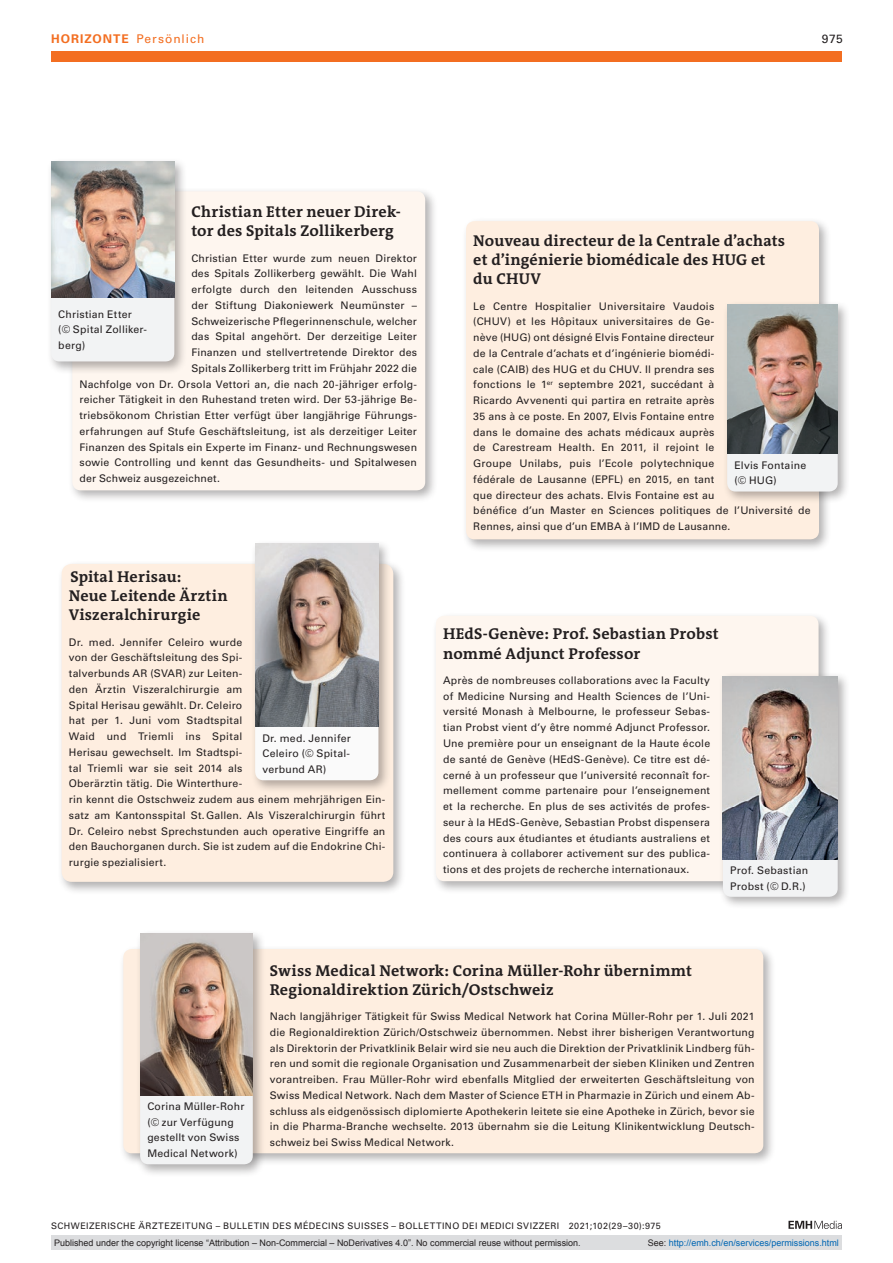
<style>
.page{position:relative;width:893px;height:1263px;background:#fff}
.page>*{position:absolute;margin:0;border:0;box-sizing:border-box;transform-origin:0 0}
.section-h1{font:700 15.75px/19.2px "The Antiqua B W7";letter-spacing:.015em;color:#231f20}
.ressort{font:12px "Univers LT Std";letter-spacing:.08em;color:#f36e21}
.ressort-2{font:12px "Univers LT Std";color:#231f20}
.section-pn{font:10.5px/15.8px "Univers LT Std";letter-spacing:.02em;color:#231f20}
.fig-caption{font:10.5px/15.8px "Univers LT Std";letter-spacing:.02em;color:#231f20}
.t1{font:9px "Arial";color:#231f20}
.fusszeile{font:9px "Univers LT Std";letter-spacing:.05em;color:#231f20}
.t2{font:9px "Arial";color:#0066b3}
.s1{font-weight:700}
.s2{color:#231f20}
</style>
<div class="page">
<svg style="left:788px;top:1221px;width:54px;height:8px"></svg>
<div style="left:51px;top:51px;width:791px;height:11px;background:#f36e21"></div>
<div style="left:68px;top:187px;width:370px;height:316px;background:#231f20;opacity:.35"></div>
<div style="left:72px;top:191px;width:353px;height:299px;background:#fef6ef;border-radius:9px"></div>
<div style="left:462px;top:217px;width:370px;height:335px;background:#231f20;opacity:.35"></div>
<div style="left:466px;top:221px;width:353px;height:318px;background:#feeee0;border-radius:9px"></div>
<div style="left:723px;top:301px;width:127px;height:203px;background:#231f20;opacity:.35"></div>
<div style="left:727px;top:454px;width:111px;height:37px;background:#f2f3f4"></div>
<img style="left:727px;top:305px;width:111px;height:149px">
<div style="left:57px;top:560px;width:349px;height:334px;background:#231f20;opacity:.35"></div>
<div style="left:62px;top:564px;width:331px;height:318px;background:#feeee0;border-radius:10px"></div>
<div style="left:432px;top:612px;width:399px;height:282px;background:#231f20;opacity:.35"></div>
<div style="left:436px;top:616px;width:383px;height:265px;background:#fef6ef;border-radius:9px"></div>
<div style="left:719px;top:672px;width:131px;height:238px;background:#231f20;opacity:.35"></div>
<div style="left:723px;top:859px;width:115px;height:38px;background:#f2f3f4"></div>
<img style="left:723px;top:676px;width:115px;height:183px">
<div style="left:47px;top:157px;width:140px;height:217px;background:#231f20;opacity:.35"></div>
<div style="left:51px;top:298px;width:123px;height:63px;background:#f2f3f4"></div>
<img style="left:51px;top:162px;width:123px;height:136px">
<div style="left:251px;top:540px;width:140px;height:253px;background:#231f20;opacity:.35"></div>
<div style="left:255px;top:727px;width:123px;height:53px;background:#fafafa"></div>
<img style="left:255px;top:544px;width:123px;height:183px">
<div style="left:119px;top:945px;width:657px;height:221px;background:#231f20;opacity:.35"></div>
<div style="left:123px;top:949px;width:640px;height:204px;background:#feeee0;border-radius:9px"></div>
<div style="left:136px;top:929px;width:129px;height:248px;background:#231f20;opacity:.35"></div>
<div style="left:140px;top:1095px;width:113px;height:69px;background:#f2f3f4"></div>
<img style="left:140px;top:933px;width:113px;height:162px">
<div style="left:51px;top:1235px;width:791px;height:15px;background:#dcdddf"></div>
<p class="ressort" style="left:51px;top:31px;width:155px"><span class="s1">HORIZONTE</span> Persönlich</p>
<p class="ressort-2" style="left:822px;top:31px;width:22px">975</p>
<p class="section-h1" style="left:191px;top:202px;width:211px">Christian Etter neuer Direk&shy;tor des Spitals Zollikerberg</p>
<p class="section-pn" style="left:191px;top:250px;width:227px">Christian Etter wurde zum neuen Direktor</p>
<p class="section-pn" style="left:191px;top:266px;width:227px">des Spitals Zollikerberg gewählt. Die Wahl</p>
<p class="section-pn" style="left:191px;top:281px;width:227px">erfolgte durch den leitenden Ausschuss</p>
<p class="section-pn" style="left:191px;top:297px;width:227px">der Stiftung Diakoniewerk Neumünster –</p>
<p class="section-pn" style="left:191px;top:313px;width:227px">Schweizerische Pflegerinnenschule, welcher</p>
<p class="section-pn" style="left:191px;top:329px;width:227px">das Spital angehört. Der derzeitige Leiter</p>
<p class="section-pn" style="left:191px;top:344px;width:227px">Finanzen und stellvertretende Direktor des</p>
<p class="section-pn" style="left:191px;top:360px;width:227px">Spitals Zollikerberg tritt im Frühjahr 2022 die</p>
<p class="section-pn" style="left:80px;top:376px;width:338px">Nachfolge von Dr. Orsola Vettori an, die nach 20-jähriger erfolg-</p>
<p class="section-pn" style="left:80px;top:392px;width:338px">reicher Tätigkeit in den Ruhestand treten wird. Der 53-jährige Be-</p>
<p class="section-pn" style="left:80px;top:407px;width:338px">triebsökonom Christian Etter verfügt über langjährige Führungs-</p>
<p class="section-pn" style="left:80px;top:423px;width:339px">erfahrungen auf Stufe Geschäftsleitung, ist als derzeitiger Leiter</p>
<p class="section-pn" style="left:80px;top:439px;width:339px">Finanzen des Spitals ein Experte im Finanz- und Rechnungswesen</p>
<p class="section-pn" style="left:80px;top:455px;width:339px">sowie Controlling und kennt das Gesundheits- und Spitalwesen</p>
<p class="section-pn" style="left:80px;top:470px;width:142px">der Schweiz ausgezeichnet.</p>
<p class="fig-caption" style="left:58px;top:306px;width:90px">Christian Etter<br>(© Spital Zolliker&shy;berg)</p>
<p class="section-h1" style="left:473px;top:231px;width:313px">Nouveau directeur de la Centrale d’achats et d’ingénierie biomédicale des HUG et du CHUV</p>
<p class="section-pn" style="left:473px;top:298px;width:339px">Le Centre Hospitalier Universitaire Vaudois<br>(CHUV) et les Hôpitaux universitaires de Ge-<br>nève (HUG) ont désigné Elvis Fontaine directeur<br>de la Centrale d’achats et d’ingénierie biomédi-<br>cale (CAIB) des HUG et du CHUV. Il prendra ses<br>fonctions le 1<sup>er</sup> septembre 2021, succédant à<br>Ricardo Avvenenti qui partira en retraite après<br>35 ans à ce poste. En 2007, Elvis Fontaine entre<br>dans le domaine des achats médicaux auprès<br>de Carestream Health. En 2011, il rejoint le<br>Groupe Unilabs, puis l’Ecole polytechnique<br>fédérale de Lausanne (EPFL) en 2015, en tant<br>que directeur des achats. Elvis Fontaine est au<br>bénéfice d’un Master en Sciences politiques de l’Université de Rennes, ainsi que d’un EMBA à l’IMD de Lausanne.</p>
<p class="fig-caption" style="left:734px;top:457px;width:73px">Elvis Fontaine (© HUG)</p>
<p class="section-h1" style="left:69px;top:567px;width:160px">Spital Herisau:<br>Neue Leitende Ärztin<br>Viszeralchirurgie</p>
<p class="section-pn" style="left:69px;top:634px;width:318px">Dr. med. Jennifer Celeiro wurde<br>von der Geschäftsleitung des Spi-<br>talverbunds AR (SVAR) zur Leiten-<br>den Ärztin Viszeralchirurgie am<br>Spital Herisau gewählt. Dr. Celeiro<br>hat per 1. Juni vom Stadtspital<br>Waid und Triemli ins Spital<br>Herisau gewechselt. Im Stadtspi-<br>tal Triemli war sie seit 2014 als<br>Oberärztin tätig. Die Winterthure-<br>rin kennt die Ostschweiz zudem aus einem mehrjährigen Ein&shy;satz am Kantonsspital St.Gallen. Als Viszeralchirurgin führt Dr. Celeiro nebst Sprechstunden auch operative Eingriffe an den Bauchorganen durch. Sie ist zudem auf die Endokrine Chi&shy;rurgie spezialisiert.</p>
<p class="section-h1" style="left:443px;top:625px;width:277px">HEdS-Genève: Prof. Sebastian Probst nommé Adjunct Professor</p>
<p class="section-pn" style="left:443px;top:672px;width:269px;text-align:justify">Après de nombreuses collaborations avec la Faculty of Medicine Nursing and Health Sciences de l’Uni&shy;versité Monash à Melbourne, le professeur Sebas&shy;tian Probst vient d’y être nommé Adjunct Professor.<br>Une première pour un enseignant de la Haute école de santé de Genève (HEdS-Genève). Ce titre est dé&shy;cerné à un professeur que l’université reconnaît for&shy;mellement comme partenaire pour l’enseignement et la recherche. En plus de ses activités de profes&shy;seur à la HEdS-Genève, Sebastian Probst dispensera des cours aux étudiantes et étudiants australiens et continuera à collaborer activement sur des publica&shy;tions et des projets de recherche internationaux.</p>
<p class="fig-caption" style="left:262px;top:730px;width:90px">Dr. med. Jennifer<br>Celeiro (© Spital&shy;verbund AR)</p>
<p class="fig-caption" style="left:730px;top:862px;width:80px">Prof. Sebastian<br>Probst (© D.R.)</p>
<p class="fig-caption" style="left:147px;top:1098px;width:99px">Corina Müller-Rohr (© zur Verfügung gestellt von Swiss<br>Medical Network)</p>
<p class="section-h1" style="left:270px;top:961px;width:424px">Swiss Medical Network: Corina Müller-Rohr übernimmt<br>Regionaldirektion Zürich/Ostschweiz</p>
<p class="section-pn" style="left:270px;top:1008px;width:486px;text-align:justify">Nach langjähriger Tätigkeit für Swiss Medical Network hat Corina Müller-Rohr per 1. Juli 2021 die Regionaldirektion Zürich/Ostschweiz übernommen. Nebst ihrer bisherigen Verantwortung als Direktorin der Privatklinik Belair wird sie neu auch die Direktion der Privatklinik Lindberg füh&shy;ren und somit die regionale Organisation und Zusammenarbeit der sieben Kliniken und Zentren vorantreiben. Frau Müller-Rohr wird ebenfalls Mitglied der erweiterten Geschäftsleitung von Swiss Medical Network. Nach dem Master of Science ETH in Pharmazie in Zürich und einem Ab&shy;schluss als eidgenössisch diplomierte Apothekerin leitete sie eine Apotheke in Zürich, bevor sie in die Pharma-Branche wechselte. 2013 übernahm sie die Leitung Klinikentwicklung Deutsch&shy;schweiz bei Swiss Medical Network.</p>
<p class="fusszeile" style="left:51px;top:1220px;width:611px">SCHWEIZERISCHE ÄRZTEZEITUNG – BULLETIN DES MÉDECINS SUISSES – BOLLETTINO DEI MEDICI SVIZZERI 2021;102(29–30):975</p>
<p class="t1" style="left:54px;top:1237px;width:528px">Published under the copyright license “Attribution – Non-Commercial – NoDerivatives 4.0”. No commercial reuse without permission.</p>
<p class="t2" style="left:648px;top:1237px;width:193px"><span class="s2">See:</span> http://emh.ch/en/services/permissions.html</p>
</div>
